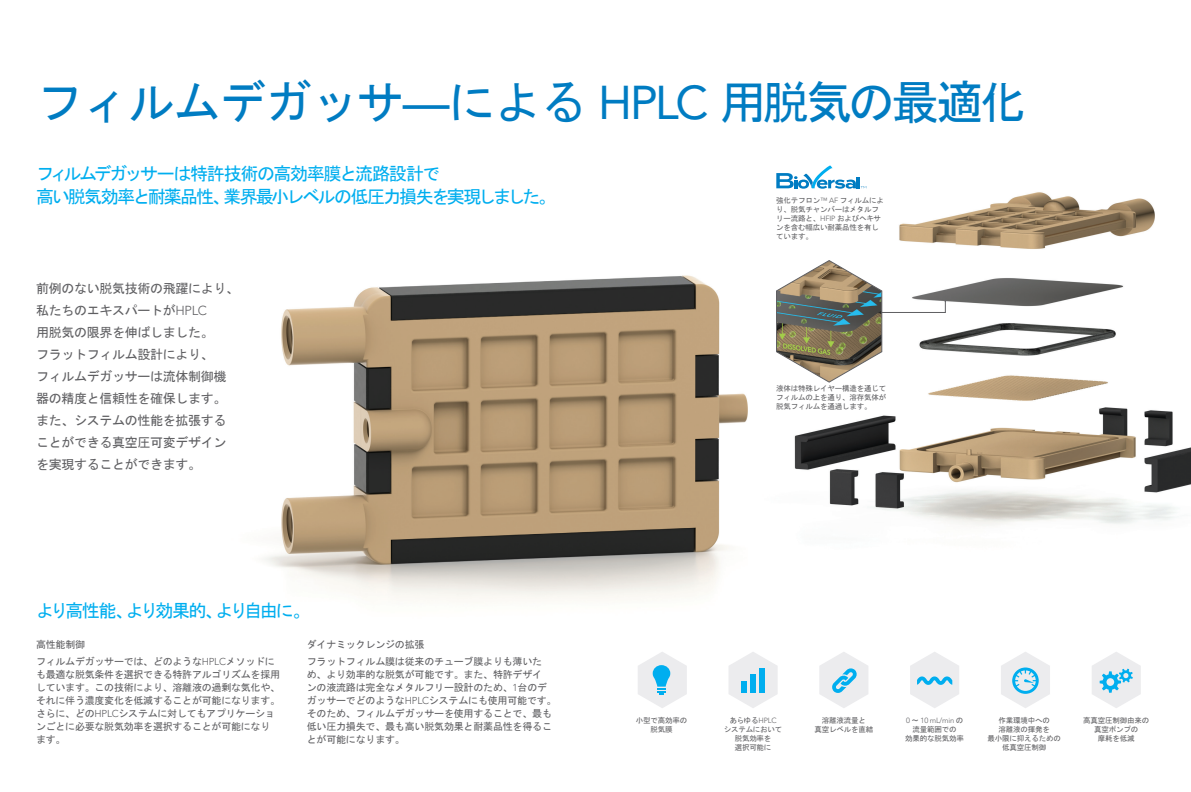
<style>
.page{position:relative;width:1191px;height:792px;background:#fff}
.page>*{position:absolute;margin:0;border:0;box-sizing:border-box;transform-origin:0 0}
.Center_Intro_Text{font:47px "MS Gothic";letter-spacing:-.025em;color:#007cc2}
.Intro_Paragraph{font:18px "MS Gothic";letter-spacing:-.105em;color:#00aeef}
.Intro_Paragraph-2{font:18px "MS Gothic";letter-spacing:-.08em;color:#00aeef}
.Intro_Paragraph-3{font:18px "MS Gothic";letter-spacing:-.135em;color:#00aeef}
.Intro_Body{font:13px/22px "MS Gothic";letter-spacing:-.025em;color:#5f5f62}
.Body_Copy{font:10px/13px "MS Gothic";letter-spacing:-.02em;color:#5f5f62}
.Small_Copy{font:7.5px/9px "MS Gothic";letter-spacing:-.025em;color:#5f5f62;text-align:center}
.s1{font-family:"Avenir LT Std"}
.s2{font-family:"Avenir LT Std";font-weight:300}
</style>
<div class="page">
<img style="left:264px;top:275px;width:484px;height:325px">
<img style="left:794px;top:165px;width:397px;height:361px">
<svg style="left:729px;top:652px;width:48px;height:56px"></svg>
<div style="left:750px;top:675px;width:6px;height:18px;background:#00aeef"></div>
<div style="left:741px;top:681px;width:6px;height:12px;background:#00aeef"></div>
<div style="left:758px;top:668px;width:6px;height:25px;background:#00aeef"></div>
<svg style="left:819px;top:652px;width:49px;height:56px"></svg>
<svg style="left:910px;top:652px;width:49px;height:56px"></svg>
<svg style="left:1001px;top:652px;width:49px;height:56px"></svg>
<svg style="left:1092px;top:652px;width:48px;height:56px"></svg>
<svg style="left:776px;top:166px;width:90px;height:23px"></svg>
<svg style="left:638px;top:652px;width:49px;height:56px"></svg>
<svg style="left:776px;top:260px;width:170px;height:123px"></svg>
<p class="Center_Intro_Text" style="left:36px;top:79px;width:992px">フィルムデガッサ―による <span class="s1">HPLC</span> 用脱気の最適化</p>
<p class="Intro_Paragraph-2" style="left:36px;top:164px;width:406px">フィルムデガッサーは特許技術の高効率膜と流路設計で</p>
<p class="Intro_Paragraph" style="left:36px;top:188px;width:521px">高い脱気効率と耐薬品性、業界最小レベルの低圧力損失を実現しました。</p>
<p class="Small_Copy" style="left:776px;top:195px;width:109px;text-align:left">強化テフロン<span class="s2">™ AF</span> フィルムにより、脱気チャンバーはメタルフリー流路と、<span class="s2">HFIP</span> およびヘキサンを含む幅広い耐薬品性を有しています。</p>
<p class="Intro_Body" style="left:36px;top:278px;width:205px">前例のない脱気技術の飛躍により、私たちのエキスパートが<span class="s2">HPLC<br></span>用脱気の限界を伸ばしました。<br>フラットフィルム設計により、<br>フィルムデガッサーは流体制御機器の精度と信頼性を確保します。また、システムの性能を拡張することができる真空圧可変デザインを実現することができます。</p>
<p class="Intro_Paragraph-3" style="left:36px;top:601px;width:276px">より高性能、より効果的、より自由に。</p>
<p class="Body_Copy" style="left:36px;top:638px;width:51px">高性能制御</p>
<p class="Body_Copy" style="left:36px;top:655px;width:246px">フィルムデガッサーでは、どのような<span class="s2">HPLC</span>メソッドにも最適な脱気条件を選択できる特許アルゴリズムを採用しています。この技術により、溶離液の過剰な気化や、それに伴う濃度変化を低減することが可能になります。さらに、どの<span class="s2">HPLC</span>システムに対してもアプリケーションごとに必要な脱気効率を選択することが可能になります。</p>
<p class="Body_Copy" style="left:307px;top:638px;width:119px">ダイナミックレンジの拡張</p>
<p class="Body_Copy" style="left:307px;top:655px;width:251px">フラットフィルム膜は従来のチューブ膜よりも薄いた<br>め、より効率的な脱気が可能です。また、特許デザイ<br>ンの液流路は完全なメタルフリー設計のため、<span class="s2">1</span>台のデガッサーでどのような<span class="s2">HPLC</span>システムにも使用可能です。そのため、フィルムデガッサーを使用することで、最も低い圧力損失で、最も高い脱気効果と耐薬品性を得ることが可能になります。</p>
<p class="Small_Copy" style="left:776px;top:384px;width:111px;text-align:justify">液体は特殊レイヤー構造を通じてフィルムの上を通り、溶存気体が脱気フィルムを通過します。</p>
<p class="Small_Copy" style="left:636px;top:715px;width:53px">小型で高効率の脱気膜</p>
<p class="Small_Copy" style="left:814px;top:715px;width:60px">溶離液流量と<br>真空レベルを直結</p>
<p class="Small_Copy" style="left:905px;top:715px;width:60px"><span class="s2">0</span> ～ <span class="s2">10 mL/min</span> の流量範囲での<br>効果的な脱気効率</p>
<p class="Small_Copy" style="left:987px;top:715px;width:75px">作業環境中への<br>溶離液の揮発を<br>最小限に抑えるための低真空圧制御</p>
<p class="Small_Copy" style="left:1083px;top:715px;width:67px">高真空圧制御由来の真空ポンプの<br>摩耗を低減</p>
<p class="Small_Copy" style="left:723px;top:715px;width:60px">あらゆる<span class="s2">HPLC<br></span>システムにおいて脱気効率を<br>選択可能に</p>
</div>
